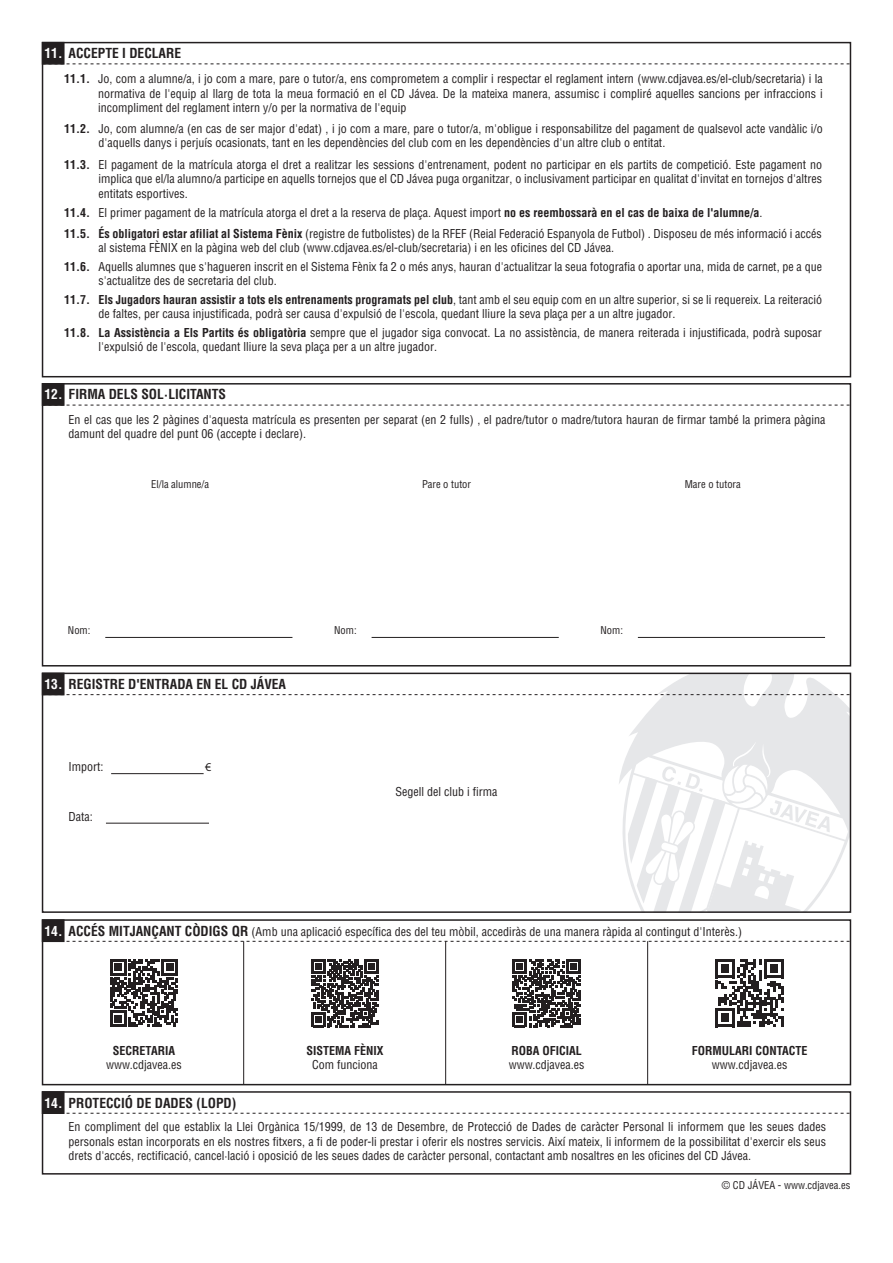
<style>
.page{position:relative;width:893px;height:1263px;background:#fff}
.page>*{position:absolute;margin:0;border:0;box-sizing:border-box;transform-origin:0 0}
.t1{font:700 condensed 13.5px "Helvetica";color:#231f20}
.t2{font:condensed 12px/14.4px "Helvetica";color:#231f20}
.t3{font:700 condensed 12px "Helvetica";color:#231f20}
.t4{font:12px "Myriad Pro";color:#231f20}
.t5{font:condensed 10.5px "Helvetica";color:#231f20}
.s1{color:#fff}
.s2{font-weight:700}
.s3{font-weight:700;font-size:13.5px;color:#fff}
.s4{font-weight:700;font-size:13.5px}
</style>
<div class="page">
<div style="left:42px;top:42px;width:23px;height:23px;background:#231f20;border:2px solid #231f20"></div>
<svg style="left:45px;top:63px;width:803px;height:1px"></svg>
<div style="left:42px;top:42px;width:809px;height:335px;border:2px solid #231f20"></div>
<svg style="left:608px;top:676px;width:240px;height:211px;fill:#e6e7e9"></svg>
<svg style="left:632px;top:772px;width:214px;height:138px"></svg>
<div style="left:42px;top:673px;width:23px;height:22px;background:#231f20;border:2px solid #231f20"></div>
<svg style="left:45px;top:694px;width:803px;height:1px"></svg>
<div style="left:42px;top:673px;width:809px;height:240px;border:2px solid #231f20"></div>
<hr style="left:111px;top:773px;width:93px;height:1px;background:#231f20">
<hr style="left:106px;top:823px;width:103px;height:1px;background:#231f20">
<div style="left:42px;top:1091px;width:23px;height:23px;background:#231f20;border:2px solid #231f20"></div>
<svg style="left:45px;top:1113px;width:803px;height:1px"></svg>
<div style="left:42px;top:1091px;width:809px;height:83px;border:2px solid #231f20"></div>
<div style="left:42px;top:383px;width:23px;height:23px;background:#231f20;border:2px solid #231f20"></div>
<svg style="left:45px;top:405px;width:803px;height:1px"></svg>
<div style="left:42px;top:383px;width:809px;height:283px;border:2px solid #231f20"></div>
<hr style="left:105px;top:637px;width:187px;height:1px;background:#231f20">
<hr style="left:372px;top:637px;width:187px;height:1px;background:#231f20">
<hr style="left:638px;top:637px;width:187px;height:1px;background:#231f20">
<div style="left:42px;top:919px;width:23px;height:23px;background:#231f20;border:2px solid #231f20"></div>
<svg style="left:45px;top:941px;width:803px;height:1px"></svg>
<div style="left:42px;top:919px;width:809px;height:166px;border:2px solid #231f20"></div>
<svg style="left:513px;top:959px;width:68px;height:68px"></svg>
<svg style="left:311px;top:959px;width:68px;height:68px"></svg>
<svg style="left:110px;top:959px;width:68px;height:68px"></svg>
<svg style="left:715px;top:959px;width:69px;height:68px"></svg>
<hr style="left:243px;top:941px;width:1px;height:143px;background:#231f20">
<hr style="left:445px;top:941px;width:1px;height:143px;background:#231f20">
<hr style="left:647px;top:941px;width:1px;height:143px;background:#231f20">
<p class="t1" style="left:45px;top:45px;width:138px"><span class="s1">11.</span> ACCEPTE I DECLARE</p>
<p class="t2" style="left:98px;top:72px;width:726px;text-align:justify">Jo, com a alumne/a, i jo com a mare, pare o tutor/a, ens comprometem a complir i respectar el reglament intern (www.cdjavea.es/el-club/secretaria) i la normativa de l'equip al llarg de tota la meua formació en el CD Jávea. De la mateixa manera, assumisc i compliré aquelles sancions per infraccions i incompliment del reglament intern y/o per la normativa de l'equip</p>
<p class="t2" style="left:99px;top:121px;width:726px">Jo, com alumne/a (en cas de ser major d'edat) , i jo com a mare, pare o tutor/a, m'obligue i responsabilitze del pagament de qualsevol acte vandàlic i/o d'aquells danys i perjuís ocasionats, tant en les dependències del club com en les dependències d'un altre club o entitat.</p>
<p class="t3" style="left:64px;top:71px;width:27px">11.1.</p>
<p class="t3" style="left:64px;top:121px;width:27px">11.2.</p>
<p class="t3" style="left:64px;top:157px;width:27px">11.3.</p>
<p class="t2" style="left:99px;top:157px;width:725px;text-align:justify">El pagament de la matrícula atorga el dret a realitzar les sessions d'entrenament, podent no participar en els partits de competició. Este pagament no implica que el/la alumno/a participe en aquells tornejos que el CD Jávea puga organitzar, o inclusivament participar en qualitat d'invitat en tornejos d'altres entitats esportives.</p>
<p class="t2" style="left:64px;top:205px;width:700px"><span class="s2">11.4.</span> El primer pagament de la matrícula atorga el dret a la reserva de plaça. Aquest import <span class="s2">no es reembossarà en el cas de baixa de l'alumne/a</span>.</p>
<p class="t3" style="left:64px;top:226px;width:27px">11.5.</p>
<p class="t2" style="left:99px;top:226px;width:725px"><span class="s2">És obligatori estar afiliat al Sistema Fènix</span> (registre de futbolistes) de la RFEF (Reial Federació Espanyola de Futbol) . Disposeu de més informació i accés al sistema FÈNIX en la pàgina web del club (www.cdjavea.es/el-club/secretaria) i en les oficines del CD Jávea.</p>
<p class="t3" style="left:64px;top:259px;width:27px">11.6.</p>
<p class="t2" style="left:99px;top:259px;width:725px">Aquells alumnes que s'hagueren inscrit en el Sistema Fènix fa 2 o més anys, hauran d'actualitzar la seua fotografia o aportar una, mida de carnet, pe a que s'actualitze des de secretaria del club.</p>
<p class="t3" style="left:64px;top:292px;width:27px">11.7.</p>
<p class="t2" style="left:99px;top:292px;width:725px"><span class="s2">Els Jugadors hauran assistir a tots els entrenaments programats pel club</span>, tant amb el seu equip com en un altre superior, si se li requereix. La reiteració de faltes, per causa injustificada, podrà ser causa d'expulsió de l'escola, quedant lliure la seva plaça per a un altre jugador.</p>
<p class="t3" style="left:64px;top:325px;width:27px">11.8.</p>
<p class="t2" style="left:99px;top:325px;width:725px"><span class="s2">La Assistència a Els Partits és obligatòria</span> sempre que el jugador siga convocat. La no assistència, de manera reiterada i injustificada, podrà suposar l'expulsió de l'escola, quedant lliure la seva plaça per a un altre jugador.</p>
<p class="t1" style="left:45px;top:386px;width:183px"><span class="s1">12.</span> FIRMA DELS SOL·LICITANTS</p>
<p class="t2" style="left:69px;top:412px;width:758px">En el cas que les 2 pàgines d'aquesta matrícula es presenten per separat (en 2 fulls) , el padre/tutor o madre/tutora hauran de firmar també la primera pàgina damunt del quadre del punt 06 (accepte i declare).</p>
<p class="t5" style="left:151px;top:478px;width:60px">El/la alumne/a</p>
<p class="t5" style="left:422px;top:478px;width:50px">Pare o tutor</p>
<p class="t5" style="left:685px;top:478px;width:57px">Mare o tutora</p>
<p class="t5" style="left:68px;top:624px;width:24px">Nom:</p>
<p class="t5" style="left:334px;top:624px;width:24px">Nom:</p>
<p class="t5" style="left:600px;top:624px;width:24px">Nom:</p>
<p class="t1" style="left:45px;top:675px;width:243px"><span class="s1">13.</span> REGISTRE D'ENTRADA EN EL CD JÁVEA</p>
<p class="t2" style="left:69px;top:760px;width:37px">Import:</p>
<p class="t4" style="left:205px;top:760px;width:8px">€</p>
<p class="t2" style="left:69px;top:809px;width:26px">Data:</p>
<p class="t2" style="left:395px;top:785px;width:103px">Segell del club i firma</p>
<p class="t2" style="left:45px;top:924px;width:699px"><span class="s3">14.</span> <span class="s4">ACCÉS MITJANÇANT CÒDIGS QR</span> (Amb una aplicació específica des del teu mòbil, accediràs de una manera ràpida al contingut d'Interès.)</p>
<p class="t3" style="left:113px;top:1043px;width:64px">SECRETARIA</p>
<p class="t2" style="left:106px;top:1058px;width:77px">www.cdjavea.es</p>
<p class="t3" style="left:306px;top:1043px;width:79px">SISTEMA FÈNIX</p>
<p class="t2" style="left:312px;top:1058px;width:67px">Com funciona</p>
<p class="t3" style="left:511px;top:1043px;width:72px">ROBA OFICIAL</p>
<p class="t2" style="left:509px;top:1058px;width:77px">www.cdjavea.es</p>
<p class="t3" style="left:692px;top:1043px;width:117px">FORMULARI CONTACTE</p>
<p class="t2" style="left:712px;top:1058px;width:77px">www.cdjavea.es</p>
<p class="t1" style="left:45px;top:1094px;width:193px"><span class="s1">14.</span> PROTECCIÓ DE DADES (LOPD)</p>
<p class="t2" style="left:69px;top:1120px;width:759px;text-align:justify">En compliment del que establix la Llei Orgànica 15/1999, de 13 de Desembre, de Protecció de Dades de caràcter Personal li informem que les seues dades personals estan incorporats en els nostres fitxers, a fi de poder-li prestar i oferir els nostres servicis. Així mateix, li informem de la possibilitat d'exercir els seus drets d'accés, rectificació, cancel·lació i oposició de les seues dades de caràcter personal, contactant amb nosaltres en les oficines del CD Jávea.</p>
<p class="t5" style="left:722px;top:1179px;width:130px">© CD JÁVEA - www.cdjavea.es</p>
</div>
